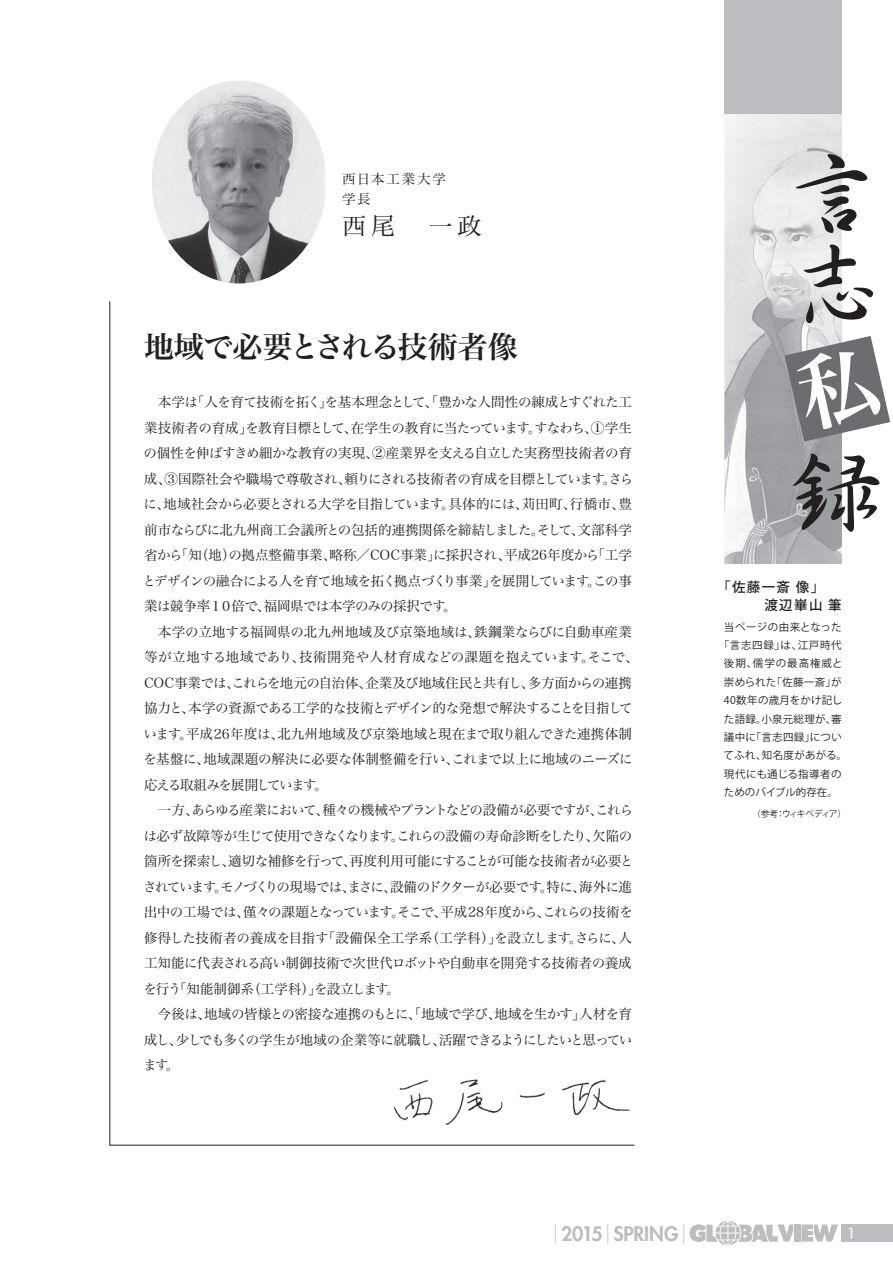
<style>
.page{position:relative;width:893px;height:1263px;background:#fff}
.page>*{position:absolute;margin:0;border:0;box-sizing:border-box;transform-origin:0 0}
.t1{font:91.8px/91.8px "DF Gyo Sho Lt MP RKSJ H";color:#231f20}
.t2{font:30px "Hira Min Pro N W6";letter-spacing:-.025em;color:#231f20}
.t3{font:24px "Hira Min Pro N W3";color:#231f20}
.t4{font:800 19.5px "Futura";letter-spacing:-.01em;color:#bcbdc0}
.t5{font:15px "Futura";color:#fff}
.t6{font:13.5px/25.5px "Hira Min Pro N W3";letter-spacing:-.03em;color:#231f20}
.t7{font:500 13.5px/17.5px "Koz Go Pr 6 N";letter-spacing:.1em;color:#231f20}
.t8{font:13.5px/19.5px "Hira Min Pro N W3";letter-spacing:.135em;color:#231f20}
.t9{font:10.5px/18.3px "Koz Go Pr 6 N";letter-spacing:.02em;color:#231f20;text-align:center}
.t10{font:8.7px "Koz Go Pr 6 N";letter-spacing:-.13em;color:#231f20}
.s1{font-family:"Koz Go Pr 6 N";font-weight:400}
</style>
<div class="page">
<img style="left:152px;top:81px;width:173px;height:202px">
<img style="left:724px;top:114px;width:118px;height:450px">
<div style="left:724px;top:0;width:118px;height:114px;background:#bcbdc0"></div>
<svg style="left:109px;top:301px;width:526px;height:844px"></svg>
<div style="left:842px;top:1224px;width:51px;height:18px;background:#bcbdc0"></div>
<div style="left:794px;top:1224px;width:6px;height:17px;background:#bcbdc0"></div>
<svg style="left:801px;top:1224px;width:37px;height:17px"></svg>
<svg style="left:689px;top:1221px;width:104px;height:24px"></svg>
<img style="left:388px;top:1073px;width:247px;height:57px">
<svg style="left:784px;top:336px;width:106px;height:106px"></svg>
<p class="t8" style="left:342px;top:168px;width:105px">西日本工業大学学長</p>
<h3 class="t3" style="left:342px;top:205px;width:141px">西尾　一政</h3>
<h2 class="t2" style="left:144px;top:320px;width:375px">地域で必要とされる技術者像</h2>
<p class="t6" style="left:142px;top:388px;width:498px">　本学は「人を育て技術を拓く」を基本理念として、「豊かな人間性の練成とすぐれた工業技術者の育成」を教育目標として、在学生の教育に当たっています。すなわち、①学生の個性を伸ばすきめ細かな教育の実現、②産業界を支える自立した実務型技術者の育成、③国際社会や職場で尊敬され、頼りにされる技術者の育成を目標としています。さらに、地域社会から必要とされる大学を目指しています。具体的には、苅田町、行橋市、豊前市ならびに北九州商工会議所との包括的連携関係を締結しました。そして、文部科学省から「知（地）の拠点整備事業、略称／COC事業」に採択され、平成26年度から「工学とデザインの融合による人を育て地域を拓く拠点づくり事業」を展開しています。この事業は競争率１０倍で、福岡県では本学のみの採択です。<br>　本学の立地する福岡県の北九州地域及び京築地域は、鉄鋼業ならびに自動車産業等が立地する地域であり、技術開発や人材育成などの課題を抱えています。そこで、COC事業では、これらを地元の自治体、企業及び地域住民と共有し、多方面からの連携協力と、本学の資源である工学的な技術とデザイン的な発想で解決することを目指しています。平成26年度は、北九州地域及び京築地域と現在まで取り組んできた連携体制を基盤に、地域課題の解決に必要な体制整備を行い、これまで以上に地域のニーズに応える取組みを展開しています。<br>　一方、あらゆる産業において、種々の機械やプラントなどの設備が必要ですが、これらは必ず故障等が生じて使用できなくなります。これらの設備の寿命診断をしたり、欠陥の箇所を探索し、適切な補修を行って、再度利用可能にすることが可能な技術者が必要とされています。モノづくりの現場では、まさに、設備のドクターが必要です。特に、海外に進出中の工場では、僅々の課題となっています。そこで、平成28年度から、これらの技術を修得した技術者の養成を目指す「設備保全工学系（工学科）」を設立します。さらに、人工知能に代表される高い制御技術で次世代ロボットや自動車を開発する技術者の養成を行う「知能制御系（工学科）」を設立します。<br>　今後は、地域の皆様との密接な連携のもとに、「地域で学び、地域を生かす」人材を育成し、少しでも多くの学生が地域の企業等に就職し、活躍できるようにしたいと思っています。</p>
<h1 class="t1" style="left:791px;top:147px;width:85px">言志</h1>
<h1 class="t1" style="left:791px;top:442px;width:90px">録</h1>
<p class="t7" style="left:764px;top:579px;width:79px;text-indent:-47px">「佐藤一斎 像」<br>渡辺崋山 筆</p>
<p class="t9" style="left:719px;top:618px;width:130px">当ページの由来となった「言志四録」は、江戸時代後期、儒学の最高権威と崇められた「佐藤一斎」が<br>40数年の歳月をかけ記した語録。小泉元総理が、審議中に「言志四録」についてふれ、知名度があがる。現代にも通じる指導者のためのバイブル的存在。</p>
<p class="t10" style="left:752px;top:809px;width:96px">（参考：ウィキペディア）</p>
<h3 class="t4" style="left:546px;top:1220px;width:149px"><span class="s1">｜</span>2015<span class="s1">｜</span>SPRING<span class="s1">｜</span></h3>
<p class="t5" style="left:847px;top:1223px;width:10px">1</p>
</div>
